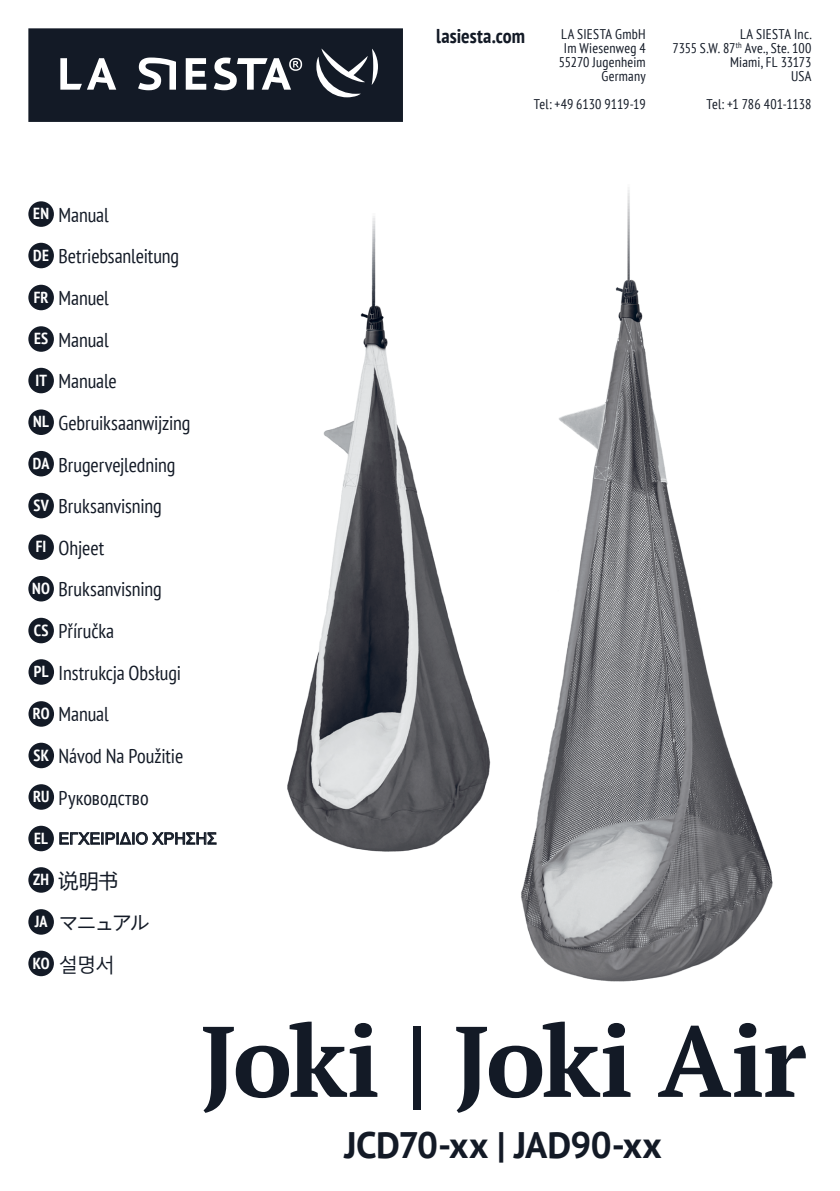
<style>
.page{position:relative;width:840px;height:1191px;background:#fff}
.page>*{position:absolute;margin:0;border:0;box-sizing:border-box;transform-origin:0 0}
.t1{font:700 100px "PT Serif";letter-spacing:-.025em;color:#131a26}
.t2{font:700 36.8px "PT Sans";letter-spacing:-.015em;color:#131a26}
.t3{font:condensed 20px/41.6px "PT Sans";letter-spacing:-.005em;color:#131a26}
.t4{font:700 condensed 20px "PT Sans";letter-spacing:.005em;color:#131a26}
.t5{font:20px "Microsoft Ya Hei UI";letter-spacing:-.1em;color:#131a26}
.t6{font:20px "Malgun Gothic";color:#131a26}
.t7{font:16px "Arial Unicode MS";letter-spacing:.005em;color:#131a26}
.t8{font:700 condensed 16px "PT Sans";color:#fff}
.t9{font:condensed 14px/14px "PT Sans";letter-spacing:.01em;color:#131a26;text-align:right}
.t10{font:condensed 14px "PT Sans";letter-spacing:-.01em;color:#131a26}
.s1{font-weight:700;font-size:16px;color:#fff}
.s2{font-family:"PT Sans";font-weight:700;font-stretch:condensed;color:#fff}
.s3{font-family:"PT Sans";font-weight:700;font-stretch:condensed;font-size:16px;color:#fff}
</style>
<div class="page">
<div style="left:28px;top:451px;width:26px;height:25px;background:#131a26;border-radius:50%"></div>
<div style="left:28px;top:409px;width:26px;height:26px;background:#131a26;border-radius:50%"></div>
<div style="left:28px;top:493px;width:26px;height:25px;background:#131a26;border-radius:50%"></div>
<div style="left:28px;top:534px;width:26px;height:26px;background:#131a26;border-radius:50%"></div>
<div style="left:28px;top:576px;width:26px;height:25px;background:#131a26;border-radius:50%"></div>
<svg style="left:59px;top:832px;width:158px;height:13px"></svg>
<div style="left:28px;top:825px;width:26px;height:26px;background:#131a26;border-radius:50%"></div>
<div style="left:28px;top:909px;width:26px;height:25px;background:#131a26;border-radius:50%"></div>
<div style="left:28px;top:867px;width:26px;height:25px;background:#131a26;border-radius:50%"></div>
<div style="left:28px;top:950px;width:26px;height:26px;background:#131a26;border-radius:50%"></div>
<div style="left:28px;top:618px;width:26px;height:25px;background:#131a26;border-radius:50%"></div>
<div style="left:28px;top:784px;width:26px;height:25px;background:#131a26;border-radius:50%"></div>
<div style="left:28px;top:742px;width:26px;height:26px;background:#131a26;border-radius:50%"></div>
<div style="left:28px;top:659px;width:26px;height:26px;background:#131a26;border-radius:50%"></div>
<div style="left:28px;top:701px;width:26px;height:25px;background:#131a26;border-radius:50%"></div>
<div style="left:28px;top:201px;width:26px;height:26px;background:#131a26;border-radius:50%"></div>
<div style="left:28px;top:285px;width:26px;height:25px;background:#131a26;border-radius:50%"></div>
<div style="left:28px;top:326px;width:26px;height:26px;background:#131a26;border-radius:50%"></div>
<div style="left:28px;top:368px;width:26px;height:25px;background:#131a26;border-radius:50%"></div>
<div style="left:28px;top:243px;width:26px;height:25px;background:#131a26;border-radius:50%"></div>
<svg style="left:28px;top:28px;width:375px;height:94px"></svg>
<img style="left:521px;top:187px;width:252px;height:795px">
<img style="left:287px;top:216px;width:204px;height:636px">
<p class="t3" style="left:33px;top:194px;width:77px"><span class="s1">EN</span> Manual</p>
<p class="t8" style="left:33px;top:244px;width:17px">DE</p>
<p class="t3" style="left:59px;top:235px;width:122px">Betriebsanleitung</p>
<p class="t3" style="left:34px;top:277px;width:85px"><span class="s1">FR</span> Manuel<br><span class="s1">ES</span> Manual<br><span class="s1">IT</span> Manuale</p>
<p class="t3" style="left:33px;top:401px;width:159px"><span class="s1">NL</span> Gebruiksaanwijzing</p>
<p class="t3" style="left:33px;top:443px;width:144px"><span class="s1">DA</span> Brugervejledning</p>
<p class="t3" style="left:32px;top:485px;width:131px"><span class="s1">SV</span> Bruksanvisning<br><span class="s1">FI</span> Ohjeet<br><span class="s1">NO</span> Bruksanvisning</p>
<p class="t3" style="left:34px;top:610px;width:82px"><span class="s1">CS</span> Příručka</p>
<p class="t3" style="left:33px;top:651px;width:150px"><span class="s1">PL</span> Instrukcja Obsługi<br><span class="s1">RO</span> Manual</p>
<p class="t3" style="left:33px;top:734px;width:151px"><span class="s1">SK</span> Návod Na Použitie</p>
<p class="t3" style="left:33px;top:776px;width:117px"><span class="s1">RU</span> Руководство</p>
<p class="t7" style="left:34px;top:827px;width:184px"><span class="s2">EL</span> ΕΓΧΕΙΡΙΔΙΟ ΧΡΗΣΗΣ</p>
<p class="t5" style="left:33px;top:867px;width:87px"><sup>ZH</sup> 说明书</p>
<p class="t5" style="left:35px;top:909px;width:116px"><span class="s3">JA</span> マニュアル</p>
<p class="t6" style="left:33px;top:952px;width:84px"><span class="s3">KO</span> 설명서</p>
<p class="t4" style="left:436px;top:23px;width:90px">lasiesta.com</p>
<p class="t9" style="left:558px;top:27px;width:88px">LA SIESTA GmbH<br>Im Wiesenweg 4<br>55270 Jugenheim<br>Germany</p>
<p class="t10" style="left:533px;top:95px;width:113px">Tel: +49 6130 9119-19</p>
<p class="t9" style="left:672px;top:27px;width:141px">LA SIESTA Inc.<br>7355 S.W. 87<sup>th</sup> Ave., Ste. 100<br>Miami, FL 33173<br>USA</p>
<p class="t9" style="left:706px;top:97px;width:107px">Tel: +1 786 401-1138</p>
<h1 class="t1" style="left:200px;top:994px;width:607px">Joki | Joki Air</h1>
<h2 class="t2" style="left:344px;top:1120px;width:319px">JCD70-xx | JAD90-xx</h2>
</div>
